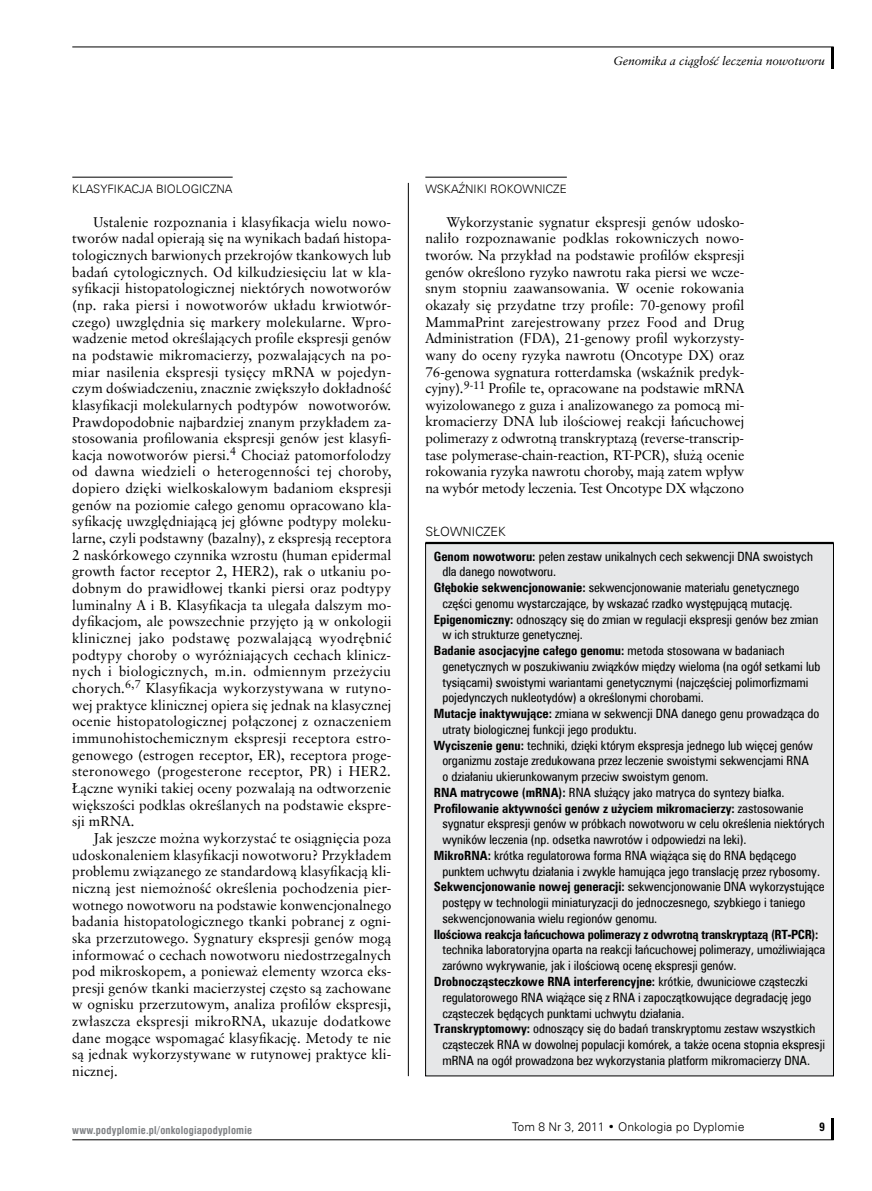
<style>
.page{position:relative;width:872px;height:1191px;background:#fff}
.page>*{position:absolute;margin:0;border:0;box-sizing:border-box;transform-origin:0 0}
.t1{font:14.1px/16.6px "Class Garmnd EU";letter-spacing:.005em;color:#000;text-align:justify}
.t2{font:12.75px "Zurich Cn EU";color:#000}
.t3{font:700 12.75px "Zurich Cn EU";color:#000}
.t4{font:700 12.75px "Zurich Cn EU";letter-spacing:-.02em;color:#000}
.t5{font:12.75px "Zurich Lt EU";color:#000}
.t6{font:italic 12px "Class Garmnd EU";color:#000}
.t7{font:12px "Zurich Lt EU";color:#000}
.t8{font:700 12px "Zurich Cn EU";color:#000}
.t9{font:11.7px "Zurich Lt EU";color:#000}
.t10{font:700 10.5px "Swis 721 Cn EU";letter-spacing:.02em;color:#808285}
.s1{font-weight:700}
.s2{font-weight:400}
</style>
<div class="page">
<hr style="left:72px;top:47px;width:761px;height:1px;background:#000">
<hr style="left:72px;top:1139px;width:761px;height:1px;background:#000">
<hr style="left:831px;top:1118px;width:2px;height:21px;background:#000">
<hr style="left:831px;top:47px;width:2px;height:21px;background:#000">
<hr style="left:408px;top:183px;width:1px;height:893px;background:#000">
<hr style="left:72px;top:177px;width:161px;height:1px;background:#000">
<hr style="left:425px;top:177px;width:142px;height:1px;background:#000">
<div style="left:425px;top:543px;width:408px;height:533px;background:#e6e7e8"></div>
<hr style="left:425px;top:542px;width:408px;height:2px;background:#000">
<p class="t6" style="left:614px;top:53px;width:213px">Genomika a ciągłość leczenia nowotworu</p>
<p class="t9" style="left:72px;top:182px;width:162px">KLASYFIKACJA BIOLOGICZNA</p>
<p class="t1" style="left:72px;top:213px;width:321px;text-indent:21px">Ustalenie rozpoznania i klasyfikacja wielu nowo&shy;tworów nadal opierają się na wynikach badań histopa&shy;tologicznych barwionych przekrojów tkankowych lub badań cytologicznych. Od kilkudziesięciu lat w kla&shy;syfikacji histopatologicznej niektórych nowotworów (np. raka piersi i nowotworów układu krwiotwór&shy;czego) uwzględnia się markery molekularne. Wpro&shy;wadzenie metod określających profile ekspresji genów na podstawie mikromacierzy, pozwalających na po&shy;miar nasilenia ekspresji tysięcy mRNA w pojedyn&shy;czym doświadczeniu, znacznie zwiększyło dokładność klasyfikacji molekularnych podtypów nowotworów.<br>Prawdopodobnie najbardziej znanym przykładem za&shy;stosowania profilowania ekspresji genów jest klasyfi&shy;kacja nowotworów piersi.<sup>4</sup> Chociaż patomorfolodzy od dawna wiedzieli o heterogenności tej choroby, dopiero dzięki wielkoskalowym badaniom ekspresji genów na poziomie całego genomu opracowano kla&shy;syfikację uwzględniającą jej główne podtypy moleku&shy;larne, czyli podstawny (bazalny), z ekspresją receptora 2 naskórkowego czynnika wzrostu (human epidermal growth factor receptor 2, HER2), rak o utkaniu po&shy;dobnym do prawidłowej tkanki piersi oraz podtypy luminalny A i B. Klasyfikacja ta ulegała dalszym mo&shy;dyfikacjom, ale powszechnie przyjęto ją w onkologii klinicznej jako podstawę pozwalającą wyodrębnić podtypy choroby o wyróżniających cechach klinicz&shy;nych i biologicznych, m.in. odmiennym przeżyciu chorych.<sup>6,7</sup> Klasyfikacja wykorzystywana w rutyno&shy;wej praktyce klinicznej opiera się jednak na klasycznej ocenie histopatologicznej połączonej z oznaczeniem immunohistochemicznym ekspresji receptora estro&shy;genowego (estrogen receptor, ER), receptora proge&shy;steronowego (progesterone receptor, PR) i HER2.<br>Łączne wyniki takiej oceny pozwalają na odtworzenie większości podklas określanych na podstawie ekspre&shy;sji mRNA.</p>
<p class="t1" style="left:72px;top:829px;width:321px;text-indent:21px">Jak jeszcze można wykorzystać te osiągnięcia poza udoskonaleniem klasyfikacji nowotworu? Przykładem problemu związanego ze standardową klasyfikacją kli&shy;niczną jest niemożność określenia pochodzenia pier&shy;wotnego nowotworu na podstawie konwencjonalnego badania histopatologicznego tkanki pobranej z ogni&shy;ska przerzutowego. Sygnatury ekspresji genów mogą informować o cechach nowotworu niedostrzegalnych pod mikroskopem, a ponieważ elementy wzorca eks&shy;presji genów tkanki macierzystej często są zachowane w ognisku przerzutowym, analiza profilów ekspresji, zwłaszcza ekspresji mikroRNA, ukazuje dodatkowe dane mogące wspomagać klasyfikację. Metody te nie są jednak wykorzystywane w rutynowej praktyce kli&shy;nicznej.</p>
<p class="t10" style="left:72px;top:1123px;width:181px">www.podyplomie.pl/onkologiapodyplomie</p>
<p class="t9" style="left:425px;top:182px;width:143px">WSKAŹNIKI ROKOWNICZE</p>
<p class="t1" style="left:425px;top:213px;width:321px;text-indent:21px">Wykorzystanie sygnatur ekspresji genów udosko&shy;naliło rozpoznawanie podklas rokowniczych nowo&shy;tworów. Na przykład na podstawie profilów ekspresji genów określono ryzyko nawrotu raka piersi we wcze&shy;snym stopniu zaawansowania. W ocenie rokowania okazały się przydatne trzy profile: 70-genowy profil MammaPrint zarejestrowany przez Food and Drug Administration (FDA), 21-genowy profil wykorzysty&shy;wany do oceny ryzyka nawrotu (Oncotype DX) oraz 76-genowa sygnatura rotterdamska (wskaźnik predyk&shy;cyjny).<sup>9-11</sup> Profile te, opracowane na podstawie mRNA wyizolowanego z guza i analizowanego za pomocą mi&shy;kromacierzy DNA lub ilościowej reakcji łańcuchowej polimerazy z odwrotną transkryptazą (reverse-transcrip&shy;tase polymerase-chain-reaction, RT-PCR), służą ocenie rokowania ryzyka nawrotu choroby, mają zatem wpływ na wybór metody leczenia. Test Oncotype DX włączono</p>
<p class="t5" style="left:425px;top:523px;width:82px">SŁOWNICZEK</p>
<p class="t2" style="left:434px;top:548px;width:380px"><span class="s1">Genom nowotworu:</span> pełen zestaw unikalnych cech sekwencji DNA swoistych</p>
<p class="t2" style="left:442px;top:564px;width:115px">dla danego nowotworu.</p>
<p class="t2" style="left:434px;top:580px;width:367px"><span class="s1">Głębokie sekwencjonowanie:</span> sekwencjonowanie materiału genetycznego</p>
<p class="t2" style="left:442px;top:595px;width:352px">części genomu wystarczające, by wskazać rzadko występującą mutację.</p>
<p class="t2" style="left:434px;top:611px;width:386px"><span class="s1">Epigenomiczny:</span> odnoszący się do zmian w regulacji ekspresji genów bez zmian</p>
<p class="t2" style="left:442px;top:627px;width:142px">w ich strukturze genetycznej.</p>
<p class="t3" style="left:434px;top:643px;width:352px">Badanie asocjacyjne całego genomu: <span class="s2">metoda stosowana w badaniach</span></p>
<p class="t2" style="left:442px;top:658px;width:379px">genetycznych w poszukiwaniu związków między wieloma (na ogół setkami lub</p>
<p class="t2" style="left:442px;top:674px;width:367px">tysiącami) swoistymi wariantami genetycznymi (najczęściej polimorfizmami</p>
<p class="t2" style="left:442px;top:690px;width:263px">pojedynczych nukleotydów) a określonymi chorobami.</p>
<p class="t2" style="left:434px;top:706px;width:387px"><span class="s1">Mutacje inaktywujące:</span> zmiana w sekwencji DNA danego genu prowadząca do</p>
<p class="t2" style="left:442px;top:721px;width:196px">utraty biologicznej funkcji jego produktu.</p>
<p class="t2" style="left:434px;top:737px;width:381px"><span class="s1">Wyciszenie genu:</span> techniki, dzięki którym ekspresja jednego lub więcej genów</p>
<p class="t2" style="left:442px;top:753px;width:368px">organizmu zostaje zredukowana przez leczenie swoistymi sekwencjami RNA</p>
<p class="t2" style="left:442px;top:769px;width:268px">o działaniu ukierunkowanym przeciw swoistym genom.</p>
<p class="t2" style="left:434px;top:784px;width:352px"><span class="s1">RNA matrycowe (mRNA):</span> RNA służący jako matryca do syntezy białka.</p>
<p class="t3" style="left:434px;top:800px;width:371px">Profilowanie aktywności genów z użyciem mikromacierzy: <span class="s2">zastosowanie</span></p>
<p class="t2" style="left:442px;top:816px;width:384px">sygnatur ekspresji genów w próbkach nowotworu w celu określenia niektórych</p>
<p class="t2" style="left:442px;top:832px;width:306px">wyników leczenia (np. odsetka nawrotów i odpowiedzi na leki).</p>
<p class="t2" style="left:434px;top:847px;width:364px"><span class="s1">MikroRNA:</span> krótka regulatorowa forma RNA wiążąca się do RNA będącego</p>
<p class="t2" style="left:442px;top:863px;width:379px">punktem uchwytu działania i zwykle hamująca jego translację przez rybosomy.</p>
<p class="t2" style="left:434px;top:879px;width:392px"><span class="s1">Sekwencjonowanie nowej generacji:</span> sekwencjonowanie DNA wykorzystujące</p>
<p class="t2" style="left:442px;top:895px;width:365px">postępy w technologii miniaturyzacji do jednoczesnego, szybkiego i taniego</p>
<p class="t2" style="left:442px;top:910px;width:216px">sekwencjonowania wielu regionów genomu.</p>
<p class="t4" style="left:434px;top:926px;width:386px">Ilościowa reakcja łańcuchowa polimerazy z odwrotną transkryptazą (RT-PCR):</p>
<p class="t2" style="left:442px;top:942px;width:384px">technika laboratoryjna oparta na reakcji łańcuchowej polimerazy, umożliwiająca</p>
<p class="t2" style="left:442px;top:958px;width:296px">zarówno wykrywanie, jak i ilościową ocenę ekspresji genów.</p>
<p class="t3" style="left:434px;top:973px;width:375px">Drobnocząsteczkowe RNA interferencyjne: <span class="s2">krótkie, dwuniciowe cząsteczki</span></p>
<p class="t2" style="left:442px;top:989px;width:370px">regulatorowego RNA wiążące się z RNA i zapoczątkowujące degradację jego</p>
<p class="t2" style="left:442px;top:1005px;width:243px">cząsteczek będących punktami uchwytu działania.</p>
<p class="t2" style="left:434px;top:1021px;width:383px"><span class="s1">Transkryptomowy:</span> odnoszący się do badań transkryptomu zestaw wszystkich</p>
<p class="t2" style="left:442px;top:1036px;width:384px">cząsteczek RNA w dowolnej populacji komórek, a także ocena stopnia ekspresji</p>
<p class="t2" style="left:442px;top:1052px;width:369px">mRNA na ogół prowadzona bez wykorzystania platform mikromacierzy DNA.</p>
<p class="t7" style="left:512px;top:1119px;width:233px">TOM 8 NR 3, 2011 • ONKOLOGIA PO DYPLOMIE</p>
<p class="t8" style="left:819px;top:1119px;width:7px">9</p>
</div>
